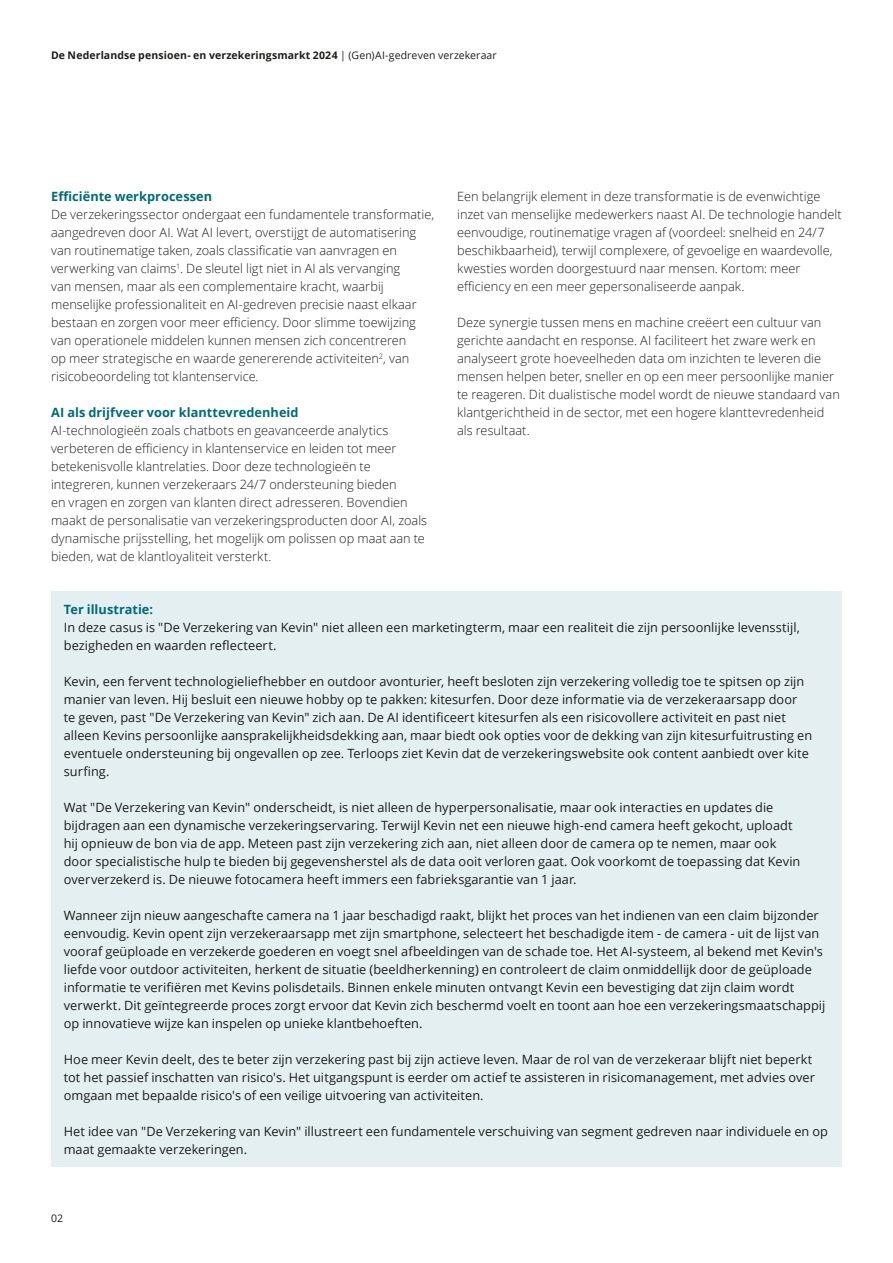
<style>
.page{position:relative;width:893px;height:1263px;background:#fff}
.page>*{position:absolute;margin:0;border:0;box-sizing:border-box;transform-origin:0 0}
.Body_copy__8_5_12pt{font:12.75px/18px "Open Sans";letter-spacing:.005em;color:#1d1d1b}
.Body_copy__8_5_12pt-2{font:300 12.75px/18px "Open Sans";letter-spacing:.005em;color:#1d1d1b}
.Subhead_A__8_5_12pt{font:700 12.75px "Open Sans";letter-spacing:.005em;color:#006a78}
.Brochure_title___Left_pg__folio_7_9_5pt{font:700 10.5px "Open Sans";letter-spacing:.015em;color:#1d1d1b}
.t1{font:10.5px "Open Sans";color:#1d1d1b}
.s1{font-weight:400}
</style>
<div class="page">
<div style="left:51px;top:591px;width:791px;height:575px;background:#e4eff2"></div>
<p class="Brochure_title___Left_pg__folio_7_9_5pt" style="left:51px;top:48px;width:447px">De Nederlandse pensioen- en verzekeringsmarkt 2024 <span class="s1">| (Gen)AI-gedreven verzekeraar</span></p>
<p class="Subhead_A__8_5_12pt" style="left:51px;top:187px;width:163px">Efficiënte werkprocessen</p>
<p class="Body_copy__8_5_12pt-2" style="left:51px;top:205px;width:385px">De verzekeringssector ondergaat een fundamentele transformatie, aangedreven door AI. Wat AI levert, overstijgt de automatisering van routinematige taken, zoals classificatie van aanvragen en verwerking van claims<sup>1</sup>. De sleutel ligt niet in AI als vervanging<br>van mensen, maar als een complementaire kracht, waarbij menselijke professionaliteit en AI-gedreven precisie naast elkaar bestaan en zorgen voor meer efficiency. Door slimme toewijzing van operationele middelen kunnen mensen zich concentreren<br>op meer strategische en waarde genererende activiteiten<sup>2</sup>, van risicobeoordeling tot klantenservice.</p>
<p class="Subhead_A__8_5_12pt" style="left:51px;top:403px;width:249px">AI als drijfveer voor klanttevredenheid</p>
<p class="Body_copy__8_5_12pt-2" style="left:51px;top:421px;width:378px">AI-technologieën zoals chatbots en geavanceerde analytics verbeteren de efficiency in klantenservice en leiden tot meer betekenisvolle klantrelaties. Door deze technologieën te integreren, kunnen verzekeraars 24/7 ondersteuning bieden<br>en vragen en zorgen van klanten direct adresseren. Bovendien maakt de personalisatie van verzekeringsproducten door AI, zoals dynamische prijsstelling, het mogelijk om polissen op maat aan te bieden, wat de klantloyaliteit versterkt.</p>
<p class="Body_copy__8_5_12pt-2" style="left:457px;top:187px;width:386px">Een belangrijk element in deze transformatie is de evenwichtige inzet van menselijke medewerkers naast AI. De technologie handelt eenvoudige, routinematige vragen af (voordeel: snelheid en 24/7 beschikbaarheid), terwijl complexere, of gevoelige en waardevolle, kwesties worden doorgestuurd naar mensen. Kortom: meer efficiency en een meer gepersonaliseerde aanpak.</p>
<p class="Body_copy__8_5_12pt-2" style="left:457px;top:313px;width:384px">Deze synergie tussen mens en machine creëert een cultuur van gerichte aandacht en response. AI faciliteert het zware werk en analyseert grote hoeveelheden data om inzichten te leveren die mensen helpen beter, sneller en op een meer persoonlijke manier te reageren. Dit dualistische model wordt de nieuwe standaard van klantgerichtheid in de sector, met een hogere klanttevredenheid als resultaat.</p>
<p class="Subhead_A__8_5_12pt" style="left:64px;top:600px;width:91px">Ter illustratie:</p>
<p class="Body_copy__8_5_12pt" style="left:64px;top:618px;width:737px">In deze casus is "De Verzekering van Kevin" niet alleen een marketingterm, maar een realiteit die zijn persoonlijke levensstijl, bezigheden en waarden reflecteert.</p>
<p class="Body_copy__8_5_12pt" style="left:64px;top:672px;width:750px">Kevin, een fervent technologieliefhebber en outdoor avonturier, heeft besloten zijn verzekering volledig toe te spitsen op zijn manier van leven. Hij besluit een nieuwe hobby op te pakken: kitesurfen. Door deze informatie via de verzekeraarsapp door<br>te geven, past "De Verzekering van Kevin" zich aan. De AI identificeert kitesurfen als een risicovollere activiteit en past niet alleen Kevins persoonlijke aansprakelijkheidsdekking aan, maar biedt ook opties voor de dekking van zijn kitesurfuitrusting en eventuele ondersteuning bij ongevallen op zee. Terloops ziet Kevin dat de verzekeringswebsite ook content aanbiedt over kite surfing.</p>
<p class="Body_copy__8_5_12pt" style="left:64px;top:798px;width:738px">Wat "De Verzekering van Kevin" onderscheidt, is niet alleen de hyperpersonalisatie, maar ook interacties en updates die bijdragen aan een dynamische verzekeringservaring. Terwijl Kevin net een nieuwe high-end camera heeft gekocht, uploadt hij opnieuw de bon via de app. Meteen past zijn verzekering zich aan, niet alleen door de camera op te nemen, maar ook door specialistische hulp te bieden bij gegevensherstel als de data ooit verloren gaat. Ook voorkomt de toepassing dat Kevin oververzekerd is. De nieuwe fotocamera heeft immers een fabrieksgarantie van 1 jaar.</p>
<p class="Body_copy__8_5_12pt" style="left:64px;top:906px;width:763px">Wanneer zijn nieuw aangeschafte camera na 1 jaar beschadigd raakt, blijkt het proces van het indienen van een claim bijzonder eenvoudig. Kevin opent zijn verzekeraarsapp met zijn smartphone, selecteert het beschadigde item - de camera - uit de lijst van vooraf geüploade en verzekerde goederen en voegt snel afbeeldingen van de schade toe. Het AI-systeem, al bekend met Kevin's liefde voor outdoor activiteiten, herkent de situatie (beeldherkenning) en controleert de claim onmiddellijk door de geüploade informatie te verifiëren met Kevins polisdetails. Binnen enkele minuten ontvangt Kevin een bevestiging dat zijn claim wordt verwerkt. Dit geïntegreerde proces zorgt ervoor dat Kevin zich beschermd voelt en toont aan hoe een verzekeringsmaatschappij op innovatieve wijze kan inspelen op unieke klantbehoeften.</p>
<p class="Body_copy__8_5_12pt" style="left:64px;top:1050px;width:753px">Hoe meer Kevin deelt, des te beter zijn verzekering past bij zijn actieve leven. Maar de rol van de verzekeraar blijft niet beperkt tot het passief inschatten van risico's. Het uitgangspunt is eerder om actief te assisteren in risicomanagement, met advies over omgaan met bepaalde risico's of een veilige uitvoering van activiteiten.</p>
<p class="Body_copy__8_5_12pt" style="left:64px;top:1122px;width:766px">Het idee van "De Verzekering van Kevin" illustreert een fundamentele verschuiving van segment gedreven naar individuele en op maat gemaakte verzekeringen.</p>
<p class="t1" style="left:51px;top:1211px;width:14px">02</p>
</div>
